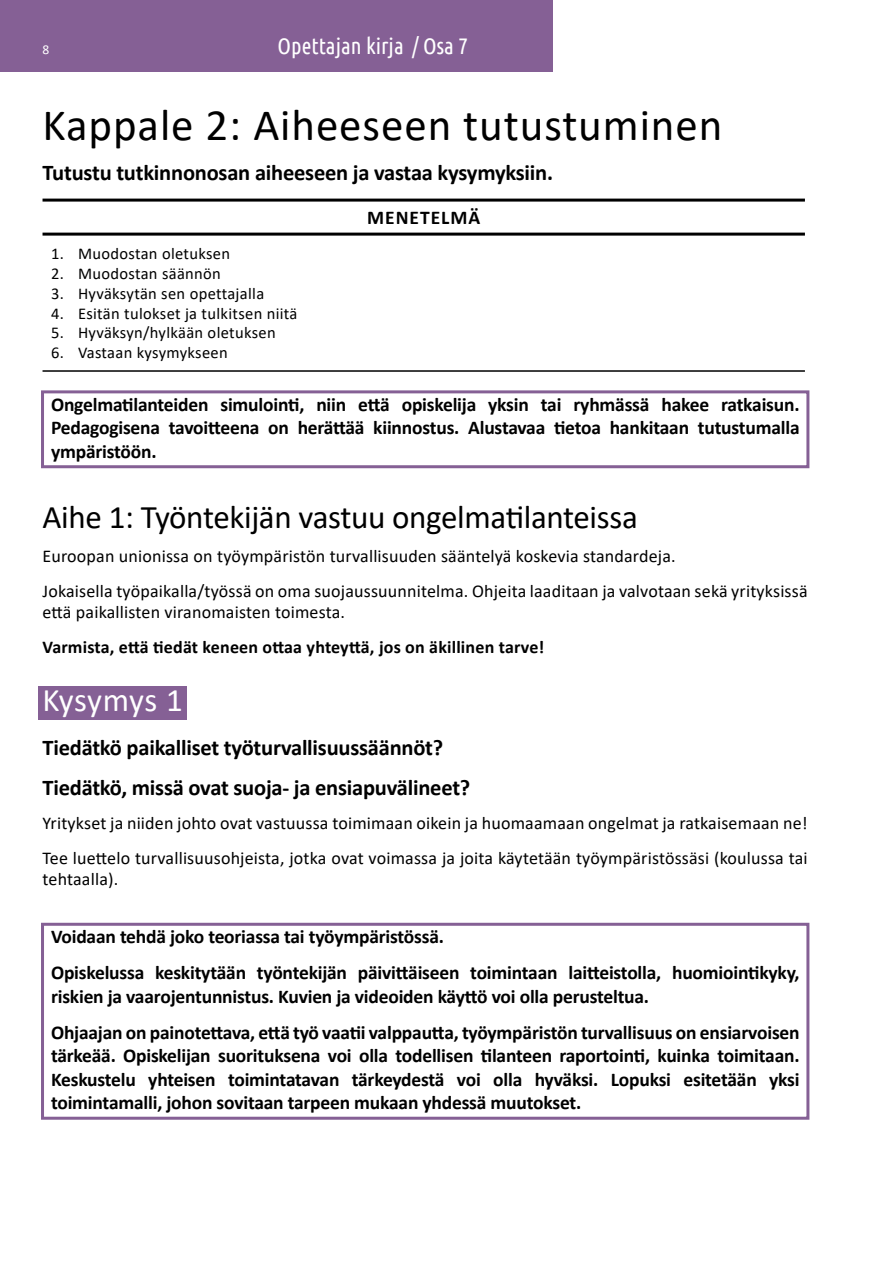
<style>
.page{position:relative;width:893px;height:1263px;background:#fff}
.page>*{position:absolute;margin:0;border:0;box-sizing:border-box;transform-origin:0 0}
.t1{font:45px "Calibri";letter-spacing:.02em;color:#000}
.t2{font:33px "Calibri";letter-spacing:-.01em;color:#000}
.t3{font:33px "Calibri";letter-spacing:.005em;color:#fff}
.t4{font:700 22.5px/39.8px "Calibri";letter-spacing:-.01em;color:#000}
.t5{font:22.5px "Ubuntu Condensed";color:#fff}
.t6{font:700 19.5px/23.4px "Calibri";letter-spacing:-.01em;color:#000;text-align:justify}
.t7{font:700 19.5px "Calibri";letter-spacing:.05em;color:#000}
.t8{font:18px/34.3px "Calibri";letter-spacing:.01em;color:#000}
.t9{font:700 18px "Calibri";letter-spacing:.01em;color:#000}
.t10{font:16.5px "Calibri";letter-spacing:.02em;color:#000}
.t11{font:13.5px "Calibri";color:#fff}
</style>
<div class="page">
<div style="left:0;top:0;width:553px;height:72px;background:#856095"></div>
<div style="left:41px;top:390px;width:768px;height:78px;border:3px solid #856095"></div>
<div style="left:38px;top:686px;width:149px;height:33px;background:#856095"></div>
<div style="left:41px;top:923px;width:768px;height:197px;border:3px solid #856095"></div>
<hr style="left:43px;top:199px;width:762px;height:3px;background:#000">
<hr style="left:43px;top:370px;width:762px;height:2px;background:#000">
<hr style="left:43px;top:233px;width:762px;height:3px;background:#000">
<p class="t11" style="left:43px;top:40px;width:8px">8</p>
<p class="t5" style="left:278px;top:32px;width:192px">Opettajan kirja / Osa 7</p>
<h1 class="t1" style="left:43px;top:94px;width:681px">Kappale 2: Aiheeseen tutustuminen</h1>
<p class="t4" style="left:43px;top:152px;width:512px">Tutustu tutkinnonosan aiheeseen ja vastaa kysymyksiin.</p>
<p class="t7" style="left:367px;top:204px;width:114px">MENETELMÄ</p>
<p class="t10" style="left:51px;top:242px;width:181px">1. Muodostan oletuksen</p>
<p class="t10" style="left:51px;top:262px;width:171px">2. Muodostan säännön</p>
<p class="t10" style="left:51px;top:282px;width:215px">3. Hyväksytän sen opettajalla</p>
<p class="t10" style="left:51px;top:302px;width:248px">4. Esitän tulokset ja tulkitsen niitä</p>
<p class="t10" style="left:51px;top:321px;width:226px">5. Hyväksyn/hylkään oletuksen</p>
<p class="t10" style="left:51px;top:341px;width:178px">6. Vastaan kysymykseen</p>
<p class="t6" style="left:51px;top:392px;width:750px">Ongelmatilanteiden simulointi, niin että opiskelija yksin tai ryhmässä hakee ratkaisun.<br>Pedagogisena tavoitteena on herättää kiinnostus. Alustavaa tietoa hankitaan tutustumalla ympäristöön.</p>
<h2 class="t2" style="left:43px;top:494px;width:597px">Aihe 1: Työntekijän vastuu ongelmatilanteissa</h2>
<p class="t8" style="left:43px;top:539px;width:767px">Euroopan unionissa on työympäristön turvallisuuden sääntelyä koskevia standardeja.<br>Jokaisella työpaikalla/työssä on oma suojaussuunnitelma. Ohjeita laaditaan ja valvotaan sekä yrityksissä</p>
<p class="t8" style="left:43px;top:595px;width:304px">että paikallisten viranomaisten toimesta.</p>
<p class="t9" style="left:43px;top:634px;width:503px">Varmista, että tiedät keneen ottaa yhteyttä, jos on äkillinen tarve!</p>
<h2 class="t3" style="left:43px;top:677px;width:142px">Kysymys 1</h2>
<p class="t4" style="left:43px;top:728px;width:429px">Tiedätkö paikalliset työturvallisuussäännöt?<br>Tiedätkö, missä ovat suoja- ja ensiapuvälineet?</p>
<p class="t8" style="left:43px;top:806px;width:767px">Yritykset ja niiden johto ovat vastuussa toimimaan oikein ja huomaamaan ongelmat ja ratkaisemaan ne!<br>Tee luettelo turvallisuusohjeista, jotka ovat voimassa ja joita käytetään työympäristössäsi (koulussa tai</p>
<p class="t8" style="left:43px;top:862px;width:77px">tehtaalla).</p>
<p class="t6" style="left:51px;top:918px;width:750px;line-height:36.2px">Voidaan tehdä joko teoriassa tai työympäristössä.<br>Opiskelussa keskitytään työntekijän päivittäiseen toimintaan laitteistolla, huomiointikyky,</p>
<p class="t6" style="left:51px;top:978px;width:750px;line-height:36.2px">riskien ja vaarojentunnistus. Kuvien ja videoiden käyttö voi olla perusteltua.<br>Ohjaajan on painotettava, että työ vaatii valppautta, työympäristön turvallisuus on ensiarvoisen</p>
<p class="t6" style="left:51px;top:1044px;width:750px">tärkeää. Opiskelijan suorituksena voi olla todellisen tilanteen raportointi, kuinka toimitaan.<br>Keskustelu yhteisen toimintatavan tärkeydestä voi olla hyväksi. Lopuksi esitetään yksi toimintamalli, johon sovitaan tarpeen mukaan yhdessä muutokset.</p>
</div>
